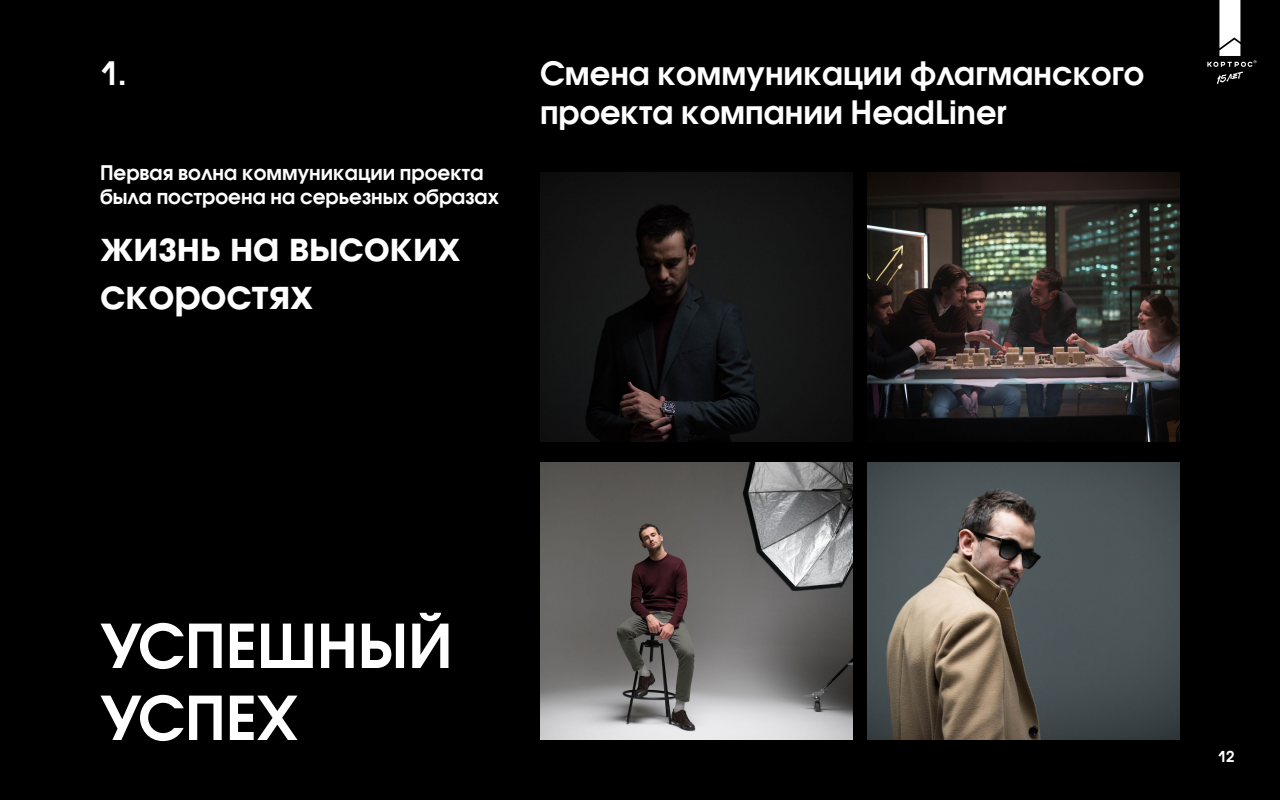
<style>
.page{position:relative;width:1280px;height:800px;background:#000}
.page>*{position:absolute;margin:0;border:0;box-sizing:border-box;transform-origin:0 0}
.t1{font:700 60px/72px "Avant Garde Gothic C";color:#fff}
.t2{font:700 40px/48px "Avant Garde Gothic C";color:#fff}
.t3{font:700 32px/38.4px "Avant Garde Gothic C";color:#fff}
.t4{font:700 20px/24px "Avant Garde Gothic C";color:#fff}
.t5{font:700 15px "Avant Garde Gothic C";color:#fff}
</style>
<div class="page">
<img style="left:540px;top:172px;width:313px;height:270px">
<img style="left:540px;top:462px;width:313px;height:278px">
<img style="left:867px;top:172px;width:313px;height:270px">
<img style="left:867px;top:462px;width:313px;height:278px">
<svg style="left:1207px;top:0;width:50px;height:84px"></svg>
<h3 class="t3" style="left:100px;top:54px;width:28px">1.</h3>
<p class="t4" style="left:100px;top:160px;width:401px">Первая волна коммуникации проекта была построена на серьезных образах</p>
<h2 class="t2" style="left:100px;top:222px;width:362px">жизнь на высоких скоростях</h2>
<h3 class="t3" style="left:540px;top:54px;width:606px">Смена коммуникации флагманского проекта компании HeadLiner</h3>
<h1 class="t1" style="left:100px;top:609px;width:354px">УСПЕШНЫЙ<br>УСПЕХ</h1>
<p class="t5" style="left:1218px;top:747px;width:18px">12</p>
</div>
